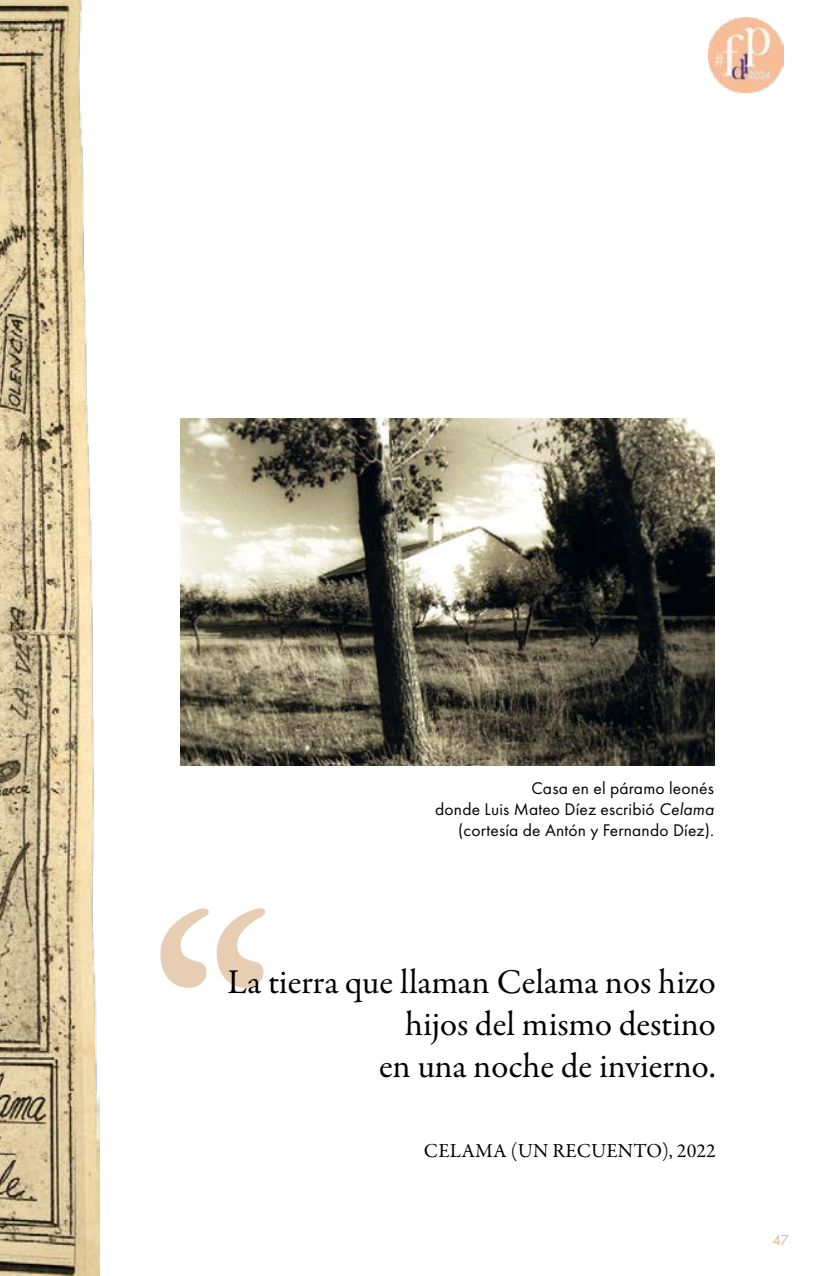
<style>
.page{position:relative;width:815px;height:1276px;background:#fff}
.page>*{position:absolute;margin:0;border:0;box-sizing:border-box;transform-origin:0 0}
.t1{font:375px "Garamond Premr Pro";color:#deba92}
.t2{font:35px/42px "Garamond Premr Pro";color:#000;text-align:right}
.t3{font:20px "Garamond Premr Pro";letter-spacing:.005em;color:#000}
.t4{font:17.5px/21px "Futura PT";letter-spacing:.01em;color:#000;text-align:right}
.t5{font:15px "Futura PT";color:#deba92}
.s1{font-style:italic}
</style>
<div class="page">
<img style="left:709px;top:18px;width:74px;height:74px">
<img style="left:0;top:0;width:99px;height:1276px">
<img style="left:181px;top:419px;width:533px;height:346px">
<p class="t4" style="left:435px;top:777px;width:280px">Casa en el páramo leonés<br>donde Luis Mateo Díez escribió <span class="s1">Celama </span>(cortesía de Antón y Fernando Díez).</p>
<h1 class="t1" style="left:144px;top:822px;width:140px">“</h1>
<h2 class="t2" style="left:228px;top:962px;width:490px">La tierra que llaman Celama nos hizo hijos del mismo destino<br>en una noche de invierno.</h2>
<p class="t3" style="left:424px;top:1139px;width:293px">CELAMA (UN RECUENTO), 2022</p>
<p class="t5" style="left:772px;top:1231px;width:18px">47</p>
</div>
